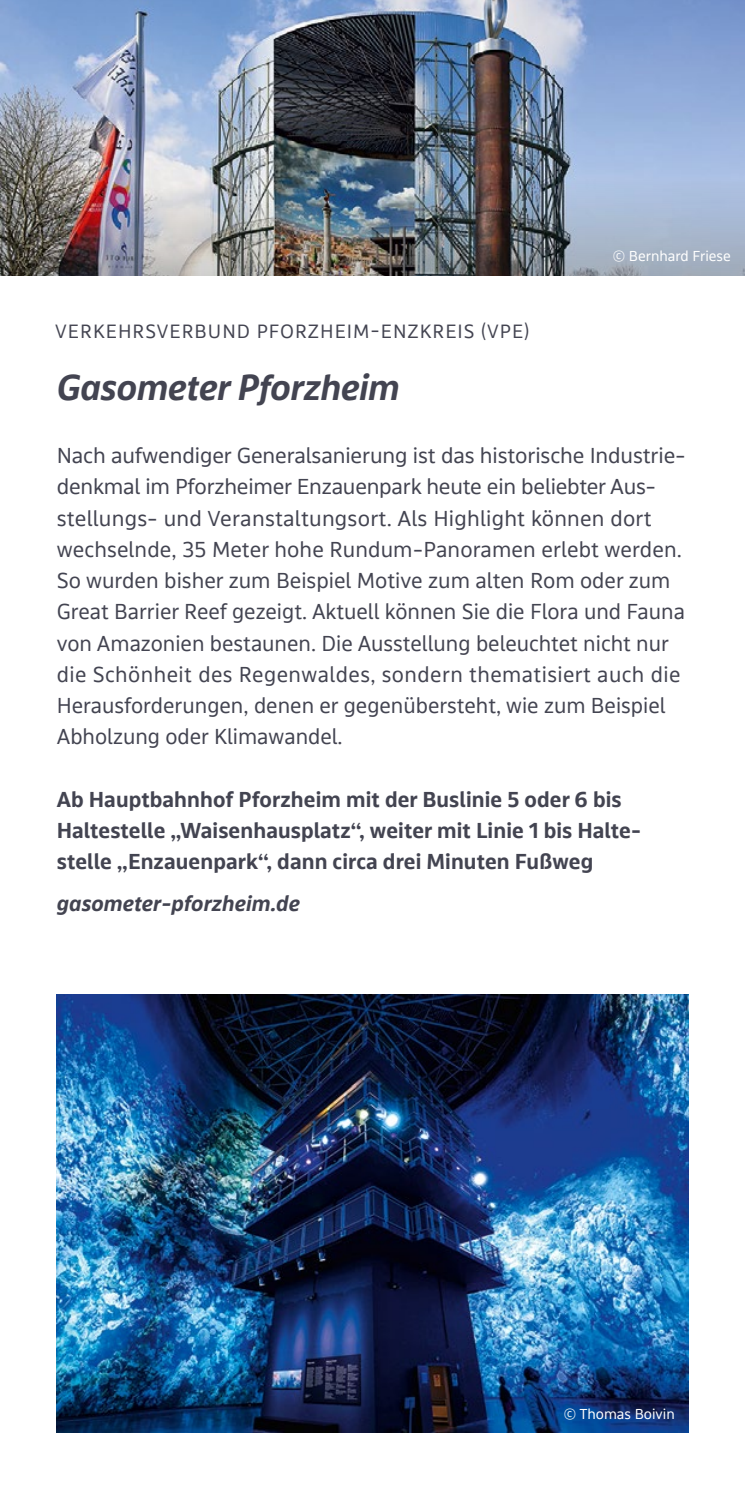
<style>
.page{position:relative;width:745px;height:1489px;background:#fff}
.page>*{position:absolute;margin:0;border:0;box-sizing:border-box;transform-origin:0 0}
.t1{font:italic 700 37.5px "bwegt Display";color:#434451}
.t2{font:22.5px/31.2px "bwegt Text";color:#434451}
.t3{font:700 22.5px/31.2px "bwegt Text";letter-spacing:.005em;color:#434451}
.t4{font:italic 700 22.5px "bwegt Text";letter-spacing:.005em;color:#434451}
.t5{font:20px "bwegt Text";letter-spacing:.05em;color:#434451}
.t6{font:15px "bwegt Text";color:#fff}
</style>
<div class="page">
<img style="left:57px;top:994px;width:630px;height:437px">
<img style="left:0;top:0;width:744px;height:275px">
<h2 class="t5" style="left:55px;top:320px;width:475px">VERKEHRSVERBUND PFORZHEIM-ENZKREIS (VPE)</h2>
<h3 class="t1" style="left:57px;top:366px;width:344px">Gasometer Pforzheim</h3>
<p class="t6" style="left:612px;top:247px;width:119px">© Bernhard Friese</p>
<p class="t2" style="left:57px;top:440px;width:630px">Nach aufwendiger Generalsanierung ist das historische Industrie&shy;denkmal im Pforzheimer Enzauenpark heute ein beliebter Aus&shy;stellungs- und Veranstaltungsort. Als Highlight können dort wechselnde, 35 Meter hohe Rundum-Panoramen erlebt werden.<br>So wurden bisher zum Beispiel Motive zum alten Rom oder zum Great Barrier Reef gezeigt. Aktuell können Sie die Flora und Fauna von Amazonien bestaunen. Die Ausstellung beleuchtet nicht nur die Schönheit des Regenwaldes, sondern thematisiert auch die Herausforderungen, denen er gegenübersteht, wie zum Beispiel Abholzung oder Klimawandel.</p>
<p class="t3" style="left:57px;top:784px;width:585px">Ab Hauptbahnhof Pforzheim mit der Buslinie 5 oder 6 bis<br>Haltestelle „Waisenhausplatz“, weiter mit Linie 1 bis Halte&shy;stelle „Enzauenpark“, dann circa drei Minuten Fußweg</p>
<p class="t4" style="left:57px;top:890px;width:244px">gasometer-pforzheim.de</p>
<p class="t6" style="left:563px;top:1404px;width:112px">© Thomas Boivin</p>
</div>
